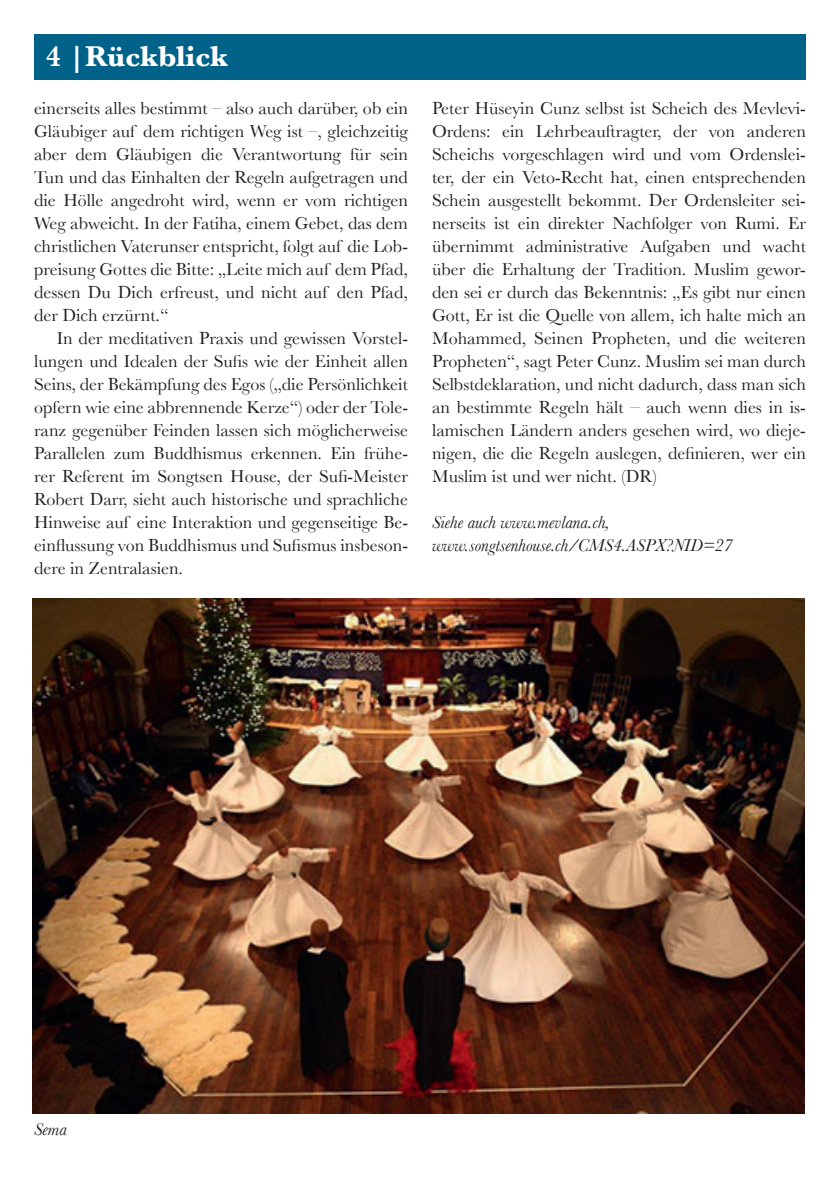
<style>
.page{position:relative;width:840px;height:1191px;background:#fff}
.page>*{position:absolute;margin:0;border:0;box-sizing:border-box;transform-origin:0 0}
.t1{font:700 30px "Baskerville";color:#fff}
.t2{font:18px/23px "Baskerville";color:#231f20;text-align:justify}
.t3{font:italic 18px/23px "Baskerville";color:#231f20}
.s1{font-weight:600}
</style>
<div class="page">
<div style="left:34px;top:34px;width:771px;height:45px;background:#006288"></div>
<img style="left:33px;top:599px;width:771px;height:514px">
<h1 class="t1" style="left:46px;top:38px;width:184px"><span class="s1">4 |</span>Rückblick</h1>
<p class="t2" style="left:34px;top:97px;width:375px">einerseits alles bestimmt – also auch darüber, ob ein Gläubiger auf dem richtigen Weg ist –, gleichzeitig aber dem Gläubigen die Verantwortung für sein Tun und das Einhalten der Regeln aufgetragen und die Hölle angedroht wird, wenn er vom richtigen Weg abweicht. In der Fatiha, einem Gebet, das dem christlichen Vaterunser entspricht, folgt auf die Lob&shy;preisung Gottes die Bitte: „Leite mich auf dem Pfad, dessen Du Dich erfreust, und nicht auf den Pfad, der Dich erzürnt.“</p>
<p class="t2" style="left:34px;top:327px;width:375px;text-indent:23px">In der meditativen Praxis und gewissen Vorstel&shy;lungen und Idealen der Sufis wie der Einheit allen Seins, der Bekämpfung des Egos („die Persönlichkeit opfern wie eine abbrennende Kerze“) oder der Tole&shy;ranz gegenüber Feinden lassen sich möglicherweise Parallelen zum Buddhismus erkennen. Ein frühe&shy;rer Referent im Songtsen House, der Sufi-Meister Robert Darr, sieht auch historische und sprachliche Hinweise auf eine Interaktion und gegenseitige Be&shy;einflussung von Buddhismus und Sufismus insbeson&shy;dere in Zentralasien.</p>
<p class="t2" style="left:432px;top:97px;width:375px">Peter Hüseyin Cunz selbst ist Scheich des Mevlevi-Ordens: ein Lehrbeauftragter, der von anderen Scheichs vorgeschlagen wird und vom Ordenslei&shy;ter, der ein Veto-Recht hat, einen entsprechenden Schein ausgestellt bekommt. Der Ordensleiter sei&shy;nerseits ist ein direkter Nachfolger von Rumi. Er übernimmt administrative Aufgaben und wacht über die Erhaltung der Tradition. Muslim gewor&shy;den sei er durch das Bekenntnis: „Es gibt nur einen Gott, Er ist die Quelle von allem, ich halte mich an Mohammed, Seinen Propheten, und die weiteren Propheten“, sagt Peter Cunz. Muslim sei man durch Selbstdeklaration, und nicht dadurch, dass man sich an bestimmte Regeln hält – auch wenn dies in is&shy;lamischen Ländern anders gesehen wird, wo dieje&shy;nigen, die die Regeln auslegen, definieren, wer ein Muslim ist und wer nicht. (DR)</p>
<p class="t3" style="left:432px;top:511px;width:302px">Siehe auch www.mevlana.ch, www.songtsenhouse.ch/CMS4.ASPX?NID=27</p>
<p class="t3" style="left:34px;top:1117px;width:34px">Sema</p>
</div>
